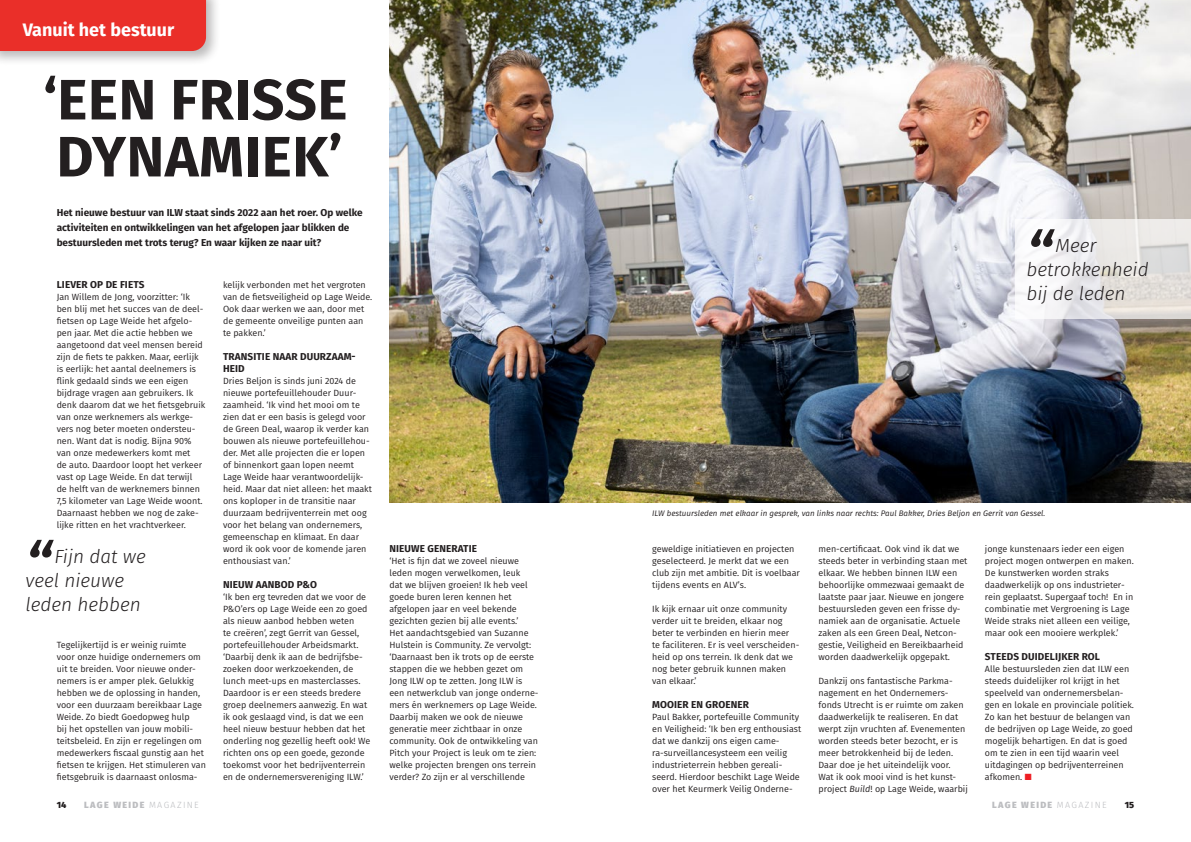
<style>
.page{position:relative;width:1191px;height:842px;background:#fff}
.page>*{position:absolute;margin:0;border:0;box-sizing:border-box;transform-origin:0 0}
.t1{font:italic 600 60px "Fira Sans";color:#231f20}
.t2{font:700 57px/57px "Fira Sans";letter-spacing:.01em;color:#231f20}
.t3{font:italic 300 19px/24px "Fira Sans";color:#231f20}
.t4{font:700 18px "Fira Sans";color:#fff}
.t5{font:700 10px/15px "Fira Sans";color:#231f20}
.t6{font:9px/12px "Fira Sans";color:#231f20}
.t7{font:800 9px "Fira Sans";letter-spacing:.15em;color:#bcbdc0}
.t8{font:800 9px "Fira Sans";color:#231f20}
.t9{font:italic 8px "Fira Sans";color:#231f20}
.s1{font-style:italic}
.s2{color:#ee1d23}
.s3{font-weight:300}
</style>
<div class="page">
<img style="left:389px;top:0;width:802px;height:503px">
<div style="left:0;top:0;width:221px;height:66px;background:#231f20;opacity:.3"></div>
<div style="left:0;top:0;width:206px;height:51px;background:#ea2f29"></div>
<svg style="left:1015px;top:219px;width:176px;height:100px"></svg>
<h3 class="t4" style="left:23px;top:15px;width:153px">Vanuit het bestuur</h3>
<h2 class="t2" style="left:43px;top:67px;width:306px">‘EEN FRISSE<br>DYNAMIEK’</h2>
<p class="t5" style="left:57px;top:204px;width:307px">Het nieuwe bestuur van ILW staat sinds 2022 aan het roer. Op welke activiteiten en ontwikkelingen van het afgelopen jaar blikken de bestuursleden met trots terug? En waar kijken ze naar uit?</p>
<p class="t5" style="left:57px;top:276px;width:89px">LIEVER OP DE FIETS</p>
<p class="t6" style="left:57px;top:291px;width:150px">Jan Willem de Jong, voorzitter: ‘Ik ben blij met het succes van de deel&shy;fietsen op Lage Weide het afgelo&shy;pen jaar. Met die actie hebben we aangetoond dat veel mensen bereid zijn de fiets te pakken. Maar, eerlijk is eerlijk: het aantal deelnemers is flink gedaald sinds we een eigen bijdrage vragen aan gebruikers. Ik denk daarom dat we het fietsgebruik van onze werknemers als werkge&shy;vers nog beter moeten ondersteu&shy;nen. Want dat is nodig. Bijna 90% van onze medewerkers komt met<br>de auto. Daardoor loopt het verkeer vast op Lage Weide. En dat terwijl<br>de helft van de werknemers binnen 7,5 kilometer van Lage Weide woont.<br>Daarnaast hebben we nog de zake&shy;lijke ritten en het vrachtverkeer.</p>
<p class="t6" style="left:223px;top:279px;width:151px">kelijk verbonden met het vergroten van de fietsveiligheid op Lage Weide.<br>Ook daar werken we aan, door met de gemeente onveilige punten aan te pakken.’</p>
<p class="t5" style="left:223px;top:350px;width:134px;line-height:12px">TRANSITIE NAAR DUURZAAM-<br>HEID</p>
<p class="t6" style="left:223px;top:375px;width:150px">Dries Beljon is sinds juni 2024 de nieuwe portefeuillehouder Duur&shy;zaamheid. ‘Ik vind het mooi om te zien dat er een basis is gelegd voor de Green Deal, waarop ik verder kan bouwen als nieuwe portefeuillehou&shy;der. Met alle projecten die er lopen of binnenkort gaan lopen neemt<br>Lage Weide haar verantwoordelijk&shy;heid. Maar dat niet alleen: het maakt ons koploper in de transitie naar duurzaam bedrijventerrein met oog voor het belang van ondernemers, gemeenschap en klimaat. En daar word ik ook voor de komende jaren enthousiast van.’</p>
<p class="t5" style="left:223px;top:576px;width:95px">NIEUW AANBOD P&amp;O</p>
<p class="t6" style="left:223px;top:591px;width:149px">‘Ik ben erg tevreden dat we voor de P&amp;O’ers op Lage Weide een zo goed als nieuw aanbod hebben weten<br>te creëren’, zegt Gerrit van Gessel, portefeuillehouder Arbeidsmarkt. ‘Daarbij denk ik aan de bedrijfsbe&shy;zoeken door werkzoekenden, de lunch meet-ups en masterclasses.<br>Daardoor is er een steeds bredere groep deelnemers aanwezig. En wat ik ook geslaagd vind, is dat we een heel nieuw bestuur hebben dat het onderling nog gezellig heeft ook! We richten ons op een goede, gezonde toekomst voor het bedrijventerrein en de ondernemersvereniging ILW.’</p>
<h1 class="t1" style="left:26px;top:515px;width:28px">“</h1>
<h3 class="t3" style="left:26px;top:544px;width:122px;text-indent:29px">Fijn dat we veel nieuwe leden hebben</h3>
<p class="t6" style="left:57px;top:639px;width:151px">Tegelijkertijd is er weinig ruimte voor onze huidige ondernemers om uit te breiden. Voor nieuwe onder&shy;nemers is er amper plek. Gelukkig hebben we de oplossing in handen, voor een duurzaam bereikbaar Lage Weide. Zo biedt Goedopweg hulp<br>bij het opstellen van jouw mobili&shy;teitsbeleid. En zijn er regelingen om medewerkers fiscaal gunstig aan het fietsen te krijgen. Het stimuleren van fietsgebruik is daarnaast onlosma-</p>
<p class="t5" style="left:389px;top:540px;width:89px">NIEUWE GENERATIE</p>
<p class="t6" style="left:389px;top:555px;width:151px">‘Het is fijn dat we zoveel nieuwe leden mogen verwelkomen, leuk<br>dat we blijven groeien! Ik heb veel goede buren leren kennen het afgelopen jaar en veel bekende gezichten gezien bij alle events.’<br>Het aandachtsgebied van Suzanne Hulstein is Community. Ze vervolgt: ‘Daarnaast ben ik trots op de eerste stappen die we hebben gezet om Jong ILW op te zetten. Jong ILW is een netwerkclub van jonge onderne&shy;mers én werknemers op Lage Weide.<br>Daarbij maken we ook de nieuwe generatie meer zichtbaar in onze community. Ook de ontwikkeling van Pitch your Project is leuk om te zien: welke projecten brengen ons terrein verder? Zo zijn er al verschillende</p>
<h1 class="t1" style="left:1026px;top:205px;width:28px">“</h1>
<h3 class="t3" style="left:1026px;top:233px;width:124px;text-indent:29px">Meer betrokkenheid bij de leden</h3>
<p class="t9" style="left:652px;top:507px;width:394px">ILW bestuursleden met elkaar in gesprek, van links naar rechts: Paul Bakker, Dries Beljon en Gerrit van Gessel.</p>
<p class="t6" style="left:652px;top:543px;width:149px">geweldige initiatieven en projecten geselecteerd. Je merkt dat we een club zijn met ambitie. Dit is voelbaar tijdens events en ALV’s.</p>
<p class="t6" style="left:652px;top:603px;width:149px">Ik kijk ernaar uit onze community verder uit te breiden, elkaar nog beter te verbinden en hierin meer te faciliteren. Er is veel verscheiden&shy;heid op ons terrein. Ik denk dat we nog beter gebruik kunnen maken van elkaar.’</p>
<p class="t5" style="left:652px;top:696px;width:98px">MOOIER EN GROENER</p>
<p class="t6" style="left:652px;top:711px;width:151px">Paul Bakker, portefeuille Community en Veiligheid: ‘Ik ben erg enthousiast dat we dankzij ons eigen came&shy;ra-surveillancesysteem een veilig industrieterrein hebben gereali&shy;seerd. Hierdoor beschikt Lage Weide over het Keurmerk Veilig Onderne-</p>
<p class="t6" style="left:818px;top:543px;width:150px">men-certificaat. Ook vind ik dat we steeds beter in verbinding staan met elkaar. We hebben binnen ILW een behoorlijke ommezwaai gemaakt de laatste paar jaar. Nieuwe en jongere bestuursleden geven een frisse dy&shy;namiek aan de organisatie. Actuele zaken als een Green Deal, Netcon&shy;gestie, Veiligheid en Bereikbaarheid worden daadwerkelijk opgepakt.</p>
<p class="t6" style="left:818px;top:675px;width:151px">Dankzij ons fantastische Parkma&shy;nagement en het Ondernemers&shy;fonds Utrecht is er ruimte om zaken daadwerkelijk te realiseren. En dat werpt zijn vruchten af. Evenementen worden steeds beter bezocht, er is meer betrokkenheid bij de leden.<br>Daar doe je het uiteindelijk voor.<br>Wat ik ook mooi vind is het kunst&shy;project <span class="s1">Build</span>! op Lage Weide, waarbij</p>
<p class="t6" style="left:985px;top:543px;width:150px">jonge kunstenaars ieder een eigen project mogen ontwerpen en maken.<br>De kunstwerken worden straks daadwerkelijk op ons industrieter&shy;rein geplaatst. Supergaaf toch! En in combinatie met Vergroening is Lage Weide straks niet alleen een veilige, maar ook een mooiere werkplek.’</p>
<p class="t5" style="left:985px;top:648px;width:117px">STEEDS DUIDELIJKER ROL</p>
<p class="t6" style="left:985px;top:663px;width:151px">Alle bestuursleden zien dat ILW een steeds duidelijker rol krijgt in het speelveld van ondernemersbelan&shy;gen en lokale en provinciale politiek.<br>Zo kan het bestuur de belangen van de bedrijven op Lage Weide, zo goed mogelijk behartigen. En dat is goed om te zien in een tijd waarin veel uitdagingen op bedrijventerreinen afkomen. <span class="s2">■</span></p>
<p class="t8" style="left:57px;top:797px;width:11px">14</p>
<p class="t7" style="left:84px;top:797px;width:116px">LAGE WEIDE <span class="s3">MAGAZINE</span></p>
<p class="t7" style="left:992px;top:797px;width:116px">LAGE WEIDE <span class="s3">MAGAZINE</span></p>
<p class="t8" style="left:1125px;top:797px;width:11px">15</p>
</div>
